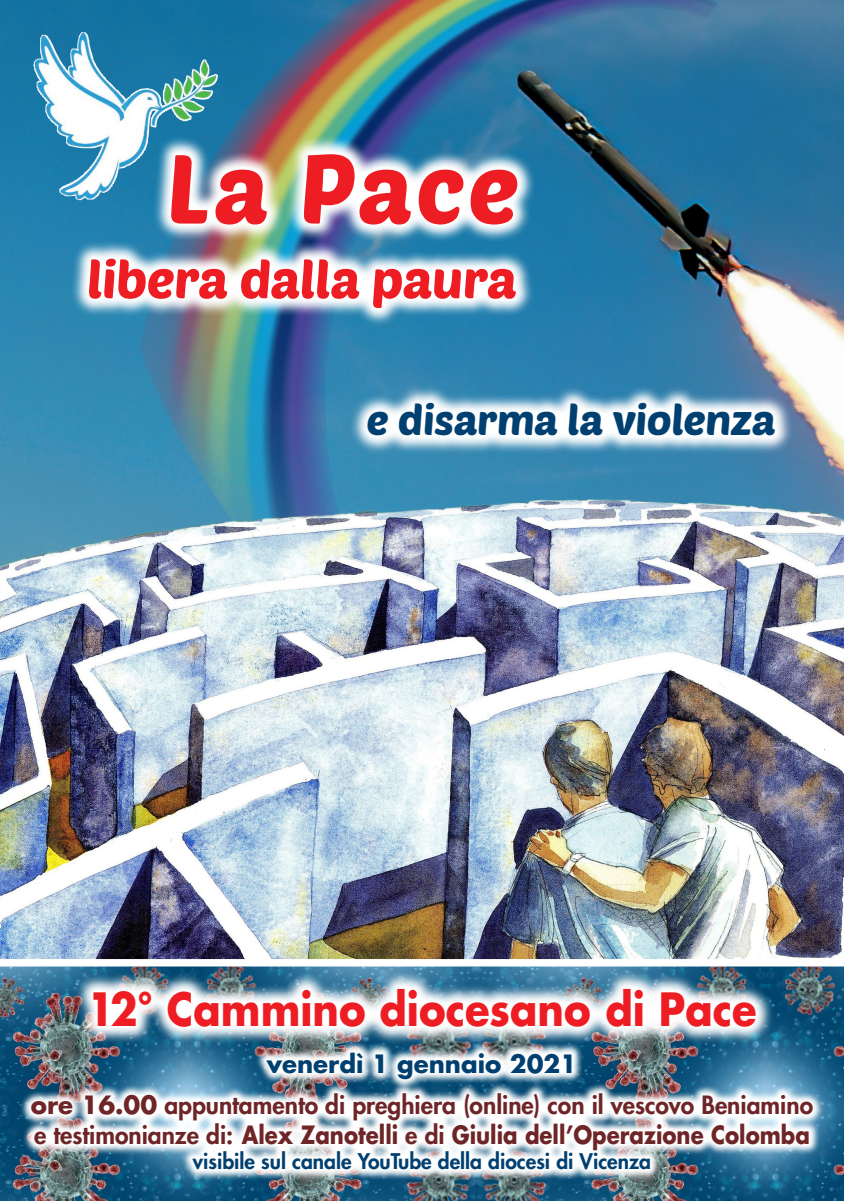
<style>
.page{position:relative;width:844px;height:1201px;background:#fff}
.page>*{position:absolute;margin:0;border:0;box-sizing:border-box;transform-origin:0 0}
.t1{font:96.25px "Poetsen One";letter-spacing:.035em;color:#ee1d23}
.t2{font:52.5px "Poetsen One";letter-spacing:-.01em;color:#ee1d23}
.t3{font:700 44.62px "Futura";color:#ee1d23;scale:.9 1}
.t4{font:42px "Poetsen One";letter-spacing:-.01em;color:#004071}
.t5{font:800 24.5px/41.8px "Futura";color:#6e2527;text-align:center}
.t6{font:700 24.5px "Futura";color:#6e2527;scale:.87 1}
.t7{font:800 21px "Futura";color:#004071}
.s1{font-weight:700;color:#004071}
.s2{font-weight:700}
.s3{font-weight:800}
</style>
<div class="page">
<img style="left:0;top:0;width:843px;height:492px">
<svg style="left:139px;top:0;width:603px;height:492px;background:#3d7899"></svg>
<img style="left:0;top:492px;width:843px;height:708px">
<img style="left:33px;top:32px;width:69px;height:168px">
<div style="left:0;top:959px;width:843px;height:7px;background:#fff"></div>
<img style="left:70px;top:135px;width:723px;height:319px">
<img style="left:75px;top:969px;width:699px;height:71px">
<img style="left:20px;top:1040px;width:804px;height:140px">
<h1 class="t1" style="left:166px;top:127px;width:354px">La Pace</h1>
<h2 class="t2" style="left:87px;top:246px;width:431px">libera dalla paura</h2>
<h3 class="t4" style="left:366px;top:393px;width:410px">e disarma la violenza</h3>
<h3 class="t3" style="left:87px;top:977px;width:745px">12° Cammino diocesano di Pace</h3>
<p class="t5" style="left:31px;top:1042px;width:783px"><span class="s1">venerdì 1 gennaio 2021<br></span><span class="s2">ore 16.00</span> appuntamento di preghiera (online) con il vescovo Beniamino</p>
<p class="t6" style="left:34px;top:1117px;width:893px"><span class="s3">e testimonianze di:</span> Alex Zanotelli <span class="s3">e di</span> Giulia dell’Operazione Colomba</p>
<p class="t7" style="left:193px;top:1147px;width:459px">visibile sul canale YouTube della diocesi di Vicenza</p>
</div>
